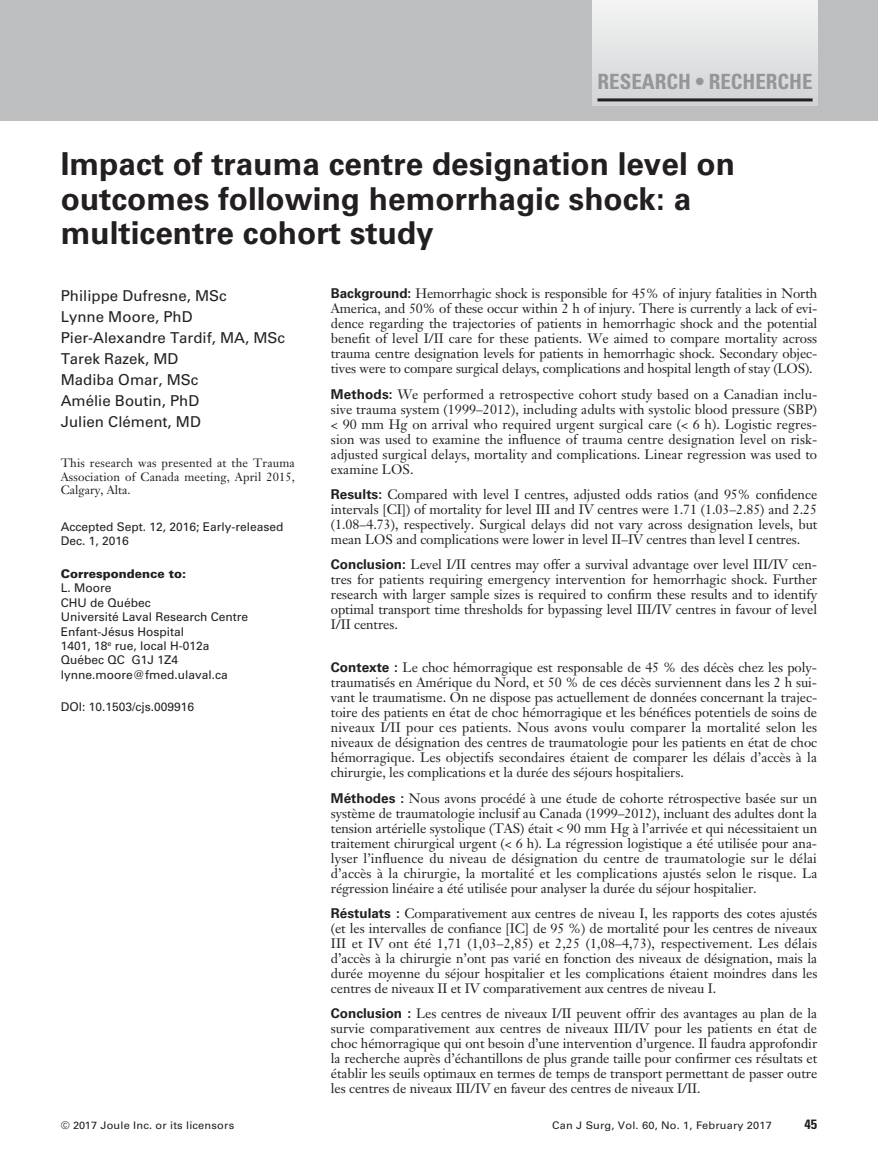
<style>
.page{position:relative;width:878px;height:1175px;background:#fff}
.page>*{position:absolute;margin:0;border:0;box-sizing:border-box;transform-origin:0 0}
.t1{font:700 31.5px/34.5px "Univers LT Std";color:#231f20}
.t2{font:700 condensed 21px "Univers LT Std";color:#949698}
.t3{font:15px/21px "Univers LT Std";color:#231f20}
.t4{font:13.5px/15px "Janson Text LT Std";letter-spacing:-.005em;color:#231f20;text-align:justify}
.t5{font:700 condensed 13.5px "Univers LT Std";color:#231f20;scale:1.05 1}
.t6{font:12px/14.4px "Univers LT Std";color:#231f20}
.t7{font:12px/13.5px "Janson Text LT Std";letter-spacing:.015em;color:#231f20;text-align:justify}
.t8{font:900 12px "Univers LT Std";color:#231f20}
.t9{font:10.5px "Univers LT Std";letter-spacing:.015em;color:#231f20;scale:1.05 1}
.s1{font-family:"Univers LT Std";font-weight:700}
</style>
<div class="page">
<div style="left:0;top:0;width:878px;height:120px;background:#bcbec0"></div>
<div style="left:593px;top:0;width:224px;height:106px;background:linear-gradient(to bottom,#f3f4f4,#d2d3d5)"></div>
<hr style="left:597px;top:98px;width:215px;height:3px;background:#231f20">
<h2 class="t2" style="left:597px;top:69px;width:216px">RESEARCH • RECHERCHE</h2>
<h1 class="t1" style="left:61px;top:147px;width:675px">Impact of trauma centre designation level on outcomes following hemorrhagic shock: a multicentre cohort study</h1>
<p class="t4" style="left:331px;top:286px;width:488px"><span class="s1">Background:</span> Hemorrhagic shock is responsible for 45% of injury fatalities in North America, and 50% of these occur within 2 h of injury. There is currently a lack of evi&shy;dence regarding the trajectories of patients in hemorrhagic shock and the potential benefit of level I/II care for these patients. We aimed to compare mortality across trauma centre designation levels for patients in hemorrhagic shock. Secondary objec&shy;tives were to compare surgical delays, complications and hospital length of stay (LOS).</p>
<p class="t4" style="left:331px;top:386px;width:488px"><span class="s1">Methods:</span> We performed a retrospective cohort study based on a Canadian inclu&shy;sive trauma system (1999–2012), including adults with systolic blood pressure (SBP) &lt; 90 mm Hg on arrival who required urgent surgical care (&lt; 6 h). Logistic regres&shy;sion was used to examine the influence of trauma centre designation level on risk&shy;adjusted surgical delays, mortality and complications. Linear regression was used to examine LOS.</p>
<p class="t4" style="left:331px;top:486px;width:488px"><span class="s1">Results:</span> Compared with level I centres, adjusted odds ratios (and 95% confidence intervals [CI]) of mortality for level III and IV centres were 1.71 (1.03–2.85) and 2.25 (1.08–4.73), respectively. Surgical delays did not vary across designation levels, but mean LOS and complications were lower in level II–IV centres than level I centres.</p>
<p class="t4" style="left:331px;top:557px;width:488px"><span class="s1">Conclusion:</span> Level I/II centres may offer a survival advantage over level III/IV cen&shy;tres for patients requiring emergency intervention for hemorrhagic shock. Further research with larger sample sizes is required to confirm these results and to identify optimal transport time thresholds for bypassing level III/IV centres in favour of level I/II centres.</p>
<p class="t4" style="left:331px;top:660px;width:488px"><span class="s1">Contexte :</span> Le choc hémorragique est responsable de 45 % des décès chez les poly&shy;traumatisés en Amérique du Nord, et 50 % de ces décès surviennent dans les 2 h sui&shy;vant le traumatisme. On ne dispose pas actuellement de données concernant la trajec&shy;toire des patients en état de choc hémorragique et les bénéfices potentiels de soins de niveaux I/II pour ces patients. Nous avons voulu comparer la mortalité selon les niveaux de désignation des centres de traumatologie pour les patients en état de choc hémorragique. Les objectifs secondaires étaient de comparer les délais d’accès à la chirurgie, les complications et la durée des séjours hospitaliers.</p>
<p class="t4" style="left:331px;top:790px;width:488px"><span class="s1">Méthodes :</span> Nous avons procédé à une étude de cohorte rétrospective basée sur un système de traumatologie inclusif au Canada (1999–2012), incluant des adultes dont la tension artérielle systolique (TAS) était &lt; 90 mm Hg à l’arrivée et qui nécessitaient un traitement chirurgical urgent (&lt; 6 h). La régression logistique a été utilisée pour ana&shy;lyser l’influence du niveau de désignation du centre de traumatologie sur le délai d’accès à la chirurgie, la mortalité et les complications ajustés selon le risque. La régression linéaire a été utilisée pour analyser la durée du séjour hospitalier.</p>
<p class="t4" style="left:331px;top:905px;width:488px"><span class="s1">Réstulats :</span> Comparativement aux centres de niveau I, les rapports des cotes ajustés (et les intervalles de confiance [IC] de 95 %) de mortalité pour les centres de niveaux III et IV ont été 1,71 (1,03–2,85) et 2,25 (1,08–4,73), respectivement. Les délais d’accès à la chirurgie n’ont pas varié en fonction des niveaux de désignation, mais la durée moyenne du séjour hospitalier et les complications étaient moindres dans les centres de niveaux II et IV comparativement aux centres de niveau I.</p>
<p class="t4" style="left:331px;top:1005px;width:488px"><span class="s1">Conclusion :</span> Les centres de niveaux I/II peuvent offrir des avantages au plan de la survie comparativement aux centres de niveaux III/IV pour les patients en état de choc hémorragique qui ont besoin d’une intervention d’urgence. Il faudra approfondir la recherche auprès d’échantillons de plus grande taille pour confirmer ces résultats et établir les seuils optimaux en termes de temps de transport permettant de passer outre les centres de niveaux III/IV en faveur des centres de niveaux I/II.</p>
<p class="t3" style="left:61px;top:285px;width:226px">Philippe Dufresne, MSc<br>Lynne Moore, PhD<br>Pier-Alexandre Tardif, MA, MSc<br>Tarek Razek, MD<br>Madiba Omar, MSc<br>Amélie Boutin, PhD<br>Julien Clément, MD</p>
<p class="t7" style="left:61px;top:456px;width:236px">This research was presented at the Trauma Association of Canada meeting, April 2015, Calgary, Alta.</p>
<p class="t6" style="left:61px;top:519px;width:224px">Accepted Sept. 12, 2016; Early-released<br>Dec. 1, 2016</p>
<p class="t8" style="left:61px;top:566px;width:127px">Correspondence to:</p>
<p class="t6" style="left:61px;top:581px;width:189px">L. Moore<br>CHU de Québec<br>Université Laval Research Centre<br>Enfant-Jésus Hospital<br>1401, 18<sup>e</sup> rue, local H-012a<br>Québec QC G1J 1Z4 lynne.moore@fmed.ulaval.ca</p>
<p class="t6" style="left:61px;top:699px;width:135px">DOI: 10.1503/cjs.009916</p>
<p class="t9" style="left:61px;top:1119px;width:167px">© 2017 Joule Inc. or its licensors</p>
<p class="t9" style="left:552px;top:1119px;width:211px">Can J Surg, Vol. 60, No. 1, February 2017</p>
<p class="t5" style="left:804px;top:1116px;width:14px">45</p>
</div>
